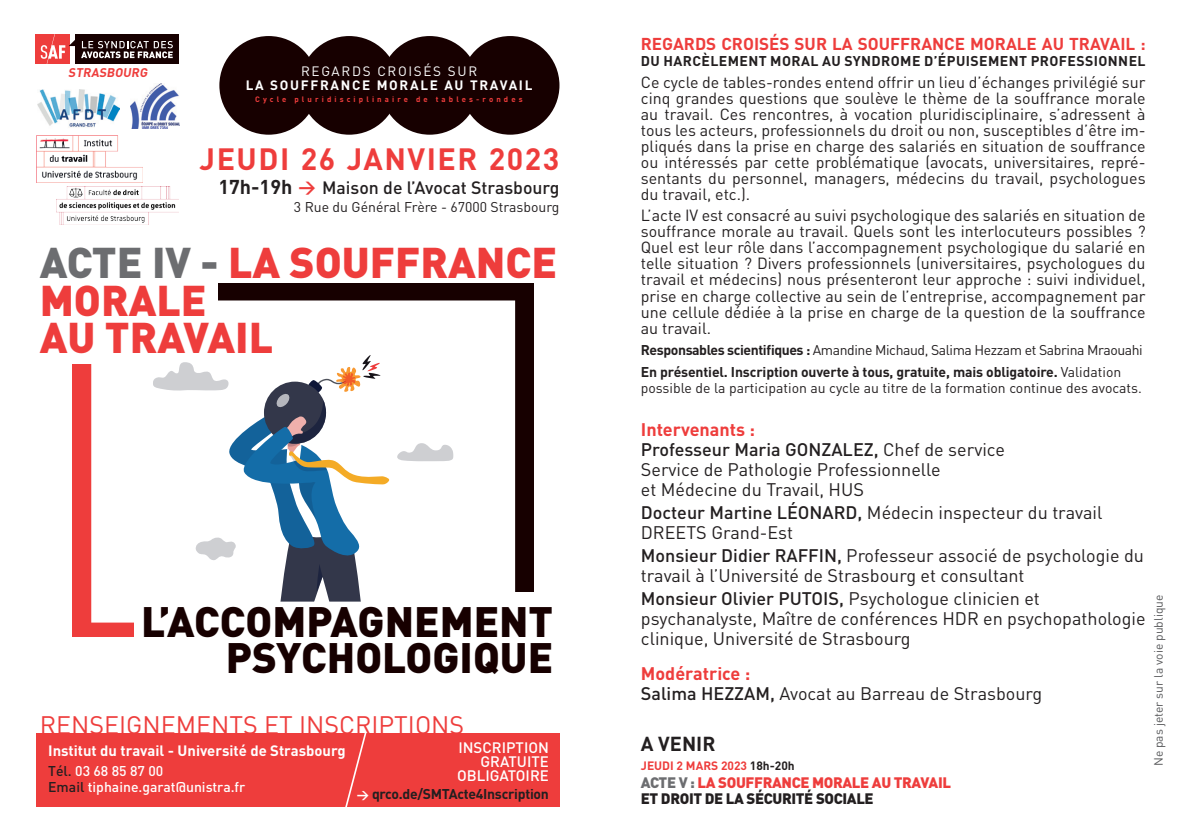
<style>
.page{position:relative;width:1191px;height:840px;background:#fff}
.page>*{position:absolute;margin:0;border:0;box-sizing:border-box;transform-origin:0 0}
.t1{font:900 42.4px/37.4px "DIN";color:#ee3d3c}
.t2{font:900 42px/36px "DIN";color:#170000;text-align:right}
.t3{font:700 30.4px "DIN";letter-spacing:.05em;color:#ee3d3c}
.t4{font:25px "DIN";color:#ee3d3c}
.t5{font:700 20px "DIN";color:#231f20}
.t6{font:18px/20px "DIN";color:#231f20}
.t7{font:500 17.6px "DIN";color:#231f20}
.t8{font:700 17px "DIN";color:#ee3d3c}
.t9{font:16px/16px "DIN";color:#231f20;text-align:justify}
.t10{font:900 15px/16px "DIN";letter-spacing:-.025em;color:#ee3d3c}
.t11{font:500 15px/14.2px "DIN";color:#fff;text-align:right}
.t12{font:700 14.8px "DIN";color:#fff}
.t13{font:700 14px/21.6px "DIN";letter-spacing:-.01em;color:#231f20}
.t14{font:14px "DIN";color:#231f20}
.t15{font:700 14px "DIN";letter-spacing:.03em;color:#231f20}
.t16{font:500 14px/16.8px "DIN";color:#fff}
.t17{font:700 13.4px "DIN";letter-spacing:.125em;color:#fff}
.t18{font:13.4px "DIN";letter-spacing:.125em;color:#fff}
.t19{font:700 12.4px "DIN";color:#ee3d3c}
.t20{font:12px "DIN";color:#57585a}
.t21{font:700 12px "DIN";color:#ee3d3c}
.t22{font:700 7.8px "DIN";letter-spacing:.4em;color:#ee3d3c}
.s1{font-weight:700;font-size:19.8px}
.s2{font-weight:700;font-size:17px;color:#ee3d3c}
.s3{color:#6c6d70}
.s4{font-size:12px;color:#fff}
.s5{color:#231f20}
.s6{font-weight:400}
.s7{font-weight:700;color:#ee3d3c}
.s8{font-weight:500}
</style>
<div class="page">
<div style="left:218px;top:283px;width:316px;height:308px;background:#170000"></div>
<div style="left:73px;top:364px;width:61px;height:272px;background:#ee3d3c"></div>
<div style="left:91px;top:300px;width:424px;height:322px;background:#fff"></div>
<svg style="left:153px;top:354px;width:300px;height:268px"></svg>
<div style="left:219px;top:36px;width:99px;height:99px;background:#170000;border-radius:50%"></div>
<div style="left:300px;top:36px;width:98px;height:99px;background:#170000;border-radius:50%"></div>
<div style="left:380px;top:36px;width:99px;height:99px;background:#170000;border-radius:50%"></div>
<div style="left:461px;top:36px;width:98px;height:99px;background:#170000;border-radius:50%"></div>
<div style="left:36px;top:732px;width:523px;height:74px;background:#ee3d3c"></div>
<svg style="left:336px;top:732px;width:33px;height:75px"></svg>
<img style="left:37px;top:89px;width:82px;height:38px">
<img style="left:130px;top:84px;width:49px;height:45px">
<img style="left:36px;top:135px;width:106px;height:47px">
<img style="left:56px;top:186px;width:122px;height:38px">
<div style="left:35px;top:34px;width:35px;height:30px;background:#ee3d3c"></div>
<div style="left:76px;top:34px;width:103px;height:30px;background:#170000"></div>
<svg style="left:41px;top:34px;width:132px;height:30px"></svg>
<p class="t19" style="left:68px;top:65px;width:83px">STRASBOURG</p>
<p class="t18" style="left:301px;top:63px;width:177px">REGARDS CROISÉS SUR</p>
<p class="t17" style="left:246px;top:77px;width:288px">LA SOUFFRANCE MORALE AU TRAVAIL</p>
<p class="t22" style="left:255px;top:94px;width:269px">Cycle pluridisciplinaire de tables-rondes</p>
<h3 class="t3" style="left:200px;top:139px;width:361px">JEUDI 26 JANVIER 2023</h3>
<p class="t7" style="left:218px;top:176px;width:342px"><span class="s1">17h-19h</span> <span class="s2">&gt;</span> Maison de l’Avocat Strasbourg</p>
<p class="t14" style="left:294px;top:198px;width:267px">3 Rue du Général Frère - 67000 Strasbourg</p>
<h1 class="t1" style="left:40px;top:242px;width:519px"><span class="s3">ACTE IV -</span> LA SOUFFRANCE<br>MORALE<br>AU TRAVAIL</h1>
<h2 class="t2" style="left:141px;top:601px;width:413px">L’ACCOMPAGNEMENT<br>PSYCHOLOGIQUE</h2>
<h3 class="t4" style="left:40px;top:708px;width:426px">RENSEIGNEMENTS ET INSCRIPTIONS</h3>
<p class="t11" style="left:457px;top:739px;width:93px">INSCRIPTION<br>GRATUITE<br>OBLIGATOIRE</p>
<p class="t13" style="left:357px;top:782px;width:193px"><span class="s4">&gt;</span> qrco.de/SMTActe4Inscription</p>
<p class="t12" style="left:48px;top:740px;width:299px">Institut du travail - Université de Strasbourg</p>
<p class="t16" style="left:48px;top:761px;width:199px"><span class="s5">Tél.</span> 03 68 85 87 00<br><span class="s5">Email</span> tiphaine.garat@unistra.fr</p>
<p class="t8" style="left:641px;top:33px;width:506px">REGARDS CROISÉS SUR LA SOUFFRANCE MORALE AU TRAVAIL :</p>
<p class="t15" style="left:641px;top:52px;width:506px">DU HARCÈLEMENT MORAL AU SYNDROME D’ÉPUISEMENT PROFESSIONNEL</p>
<p class="t9" style="left:641px;top:73px;width:506px">Ce cycle de tables-rondes entend offrir un lieu d’échanges privilégié sur cinq grandes questions que soulève le thème de la souffrance morale au travail. Ces rencontres, à vocation pluridisciplinaire, s’adressent à tous les acteurs, professionnels du droit ou non, susceptibles d’être im&shy;pliqués dans la prise en charge des salariés en situation de souffrance ou intéressés par cette problématique (avocats, universitaires, repré&shy;sentants du personnel, managers, médecins du travail, psychologues du travail, etc.).</p>
<p class="t9" style="left:641px;top:207px;width:506px">L’acte IV est consacré au suivi psychologique des salariés en situation de souffrance morale au travail. Quels sont les interlocuteurs possibles ?<br>Quel est leur rôle dans l’accompagnement psychologique du salarié en telle situation ? Divers professionnels (universitaires, psychologues du travail et médecins) nous présenteront leur approche : suivi individuel, prise en charge collective au sein de l’entreprise, accompagnement par une cellule dédiée à la prise en charge de la question de la souffrance au travail.</p>
<p class="t13" style="left:641px;top:338px;width:503px">Responsables scientifiques : <span class="s6">Amandine Michaud, Salima Hezzam et Sabrina Mraouahi<br></span>En présentiel. Inscription ouverte à tous, gratuite, mais obligatoire. <span class="s6">Validation</span></p>
<p class="t14" style="left:641px;top:379px;width:502px">possible de la participation au cycle au titre de la formation continue des avocats.</p>
<p class="t6" style="left:641px;top:419px;width:366px"><span class="s7">Intervenants :<br></span><span class="s8">Professeur Maria GONZALEZ,</span> Chef de service<br>Service de Pathologie Professionnelle<br>et Médecine du Travail, HUS</p>
<p class="t6" style="left:641px;top:502px;width:463px"><span class="s8">Docteur Martine LÉONARD,</span> Médecin inspecteur du travail<br>DREETS Grand-Est</p>
<p class="t6" style="left:641px;top:545px;width:505px"><span class="s8">Monsieur Didier RAFFIN,</span> Professeur associé de psychologie du travail à l’Université de Strasbourg et consultant</p>
<p class="t6" style="left:641px;top:588px;width:506px"><span class="s8">Monsieur Olivier PUTOIS,</span> Psychologue clinicien et psychanalyste, Maître de conférences HDR en psychopathologie clinique, Université de Strasbourg</p>
<p class="t6" style="left:641px;top:663px;width:403px"><span class="s7">Modératrice :<br></span><span class="s8">Salima HEZZAM,</span> Avocat au Barreau de Strasbourg</p>
<p class="t5" style="left:641px;top:730px;width:76px">A VENIR</p>
<p class="t21" style="left:641px;top:757px;width:155px">JEUDI 2 MARS 2023 <span class="s5">18h-20h</span></p>
<p class="t10" style="left:641px;top:773px;width:312px"><span class="s3">ACTE V :</span> LA SOUFFRANCE MORALE AU TRAVAIL<br><span class="s5">ET DROIT DE LA SÉCURITÉ SOCIALE</span></p>
<p class="t20" style="left:1151px;top:765px;width:173px;rotate:-90deg">Ne pas jeter sur la voie publique</p>
</div>
